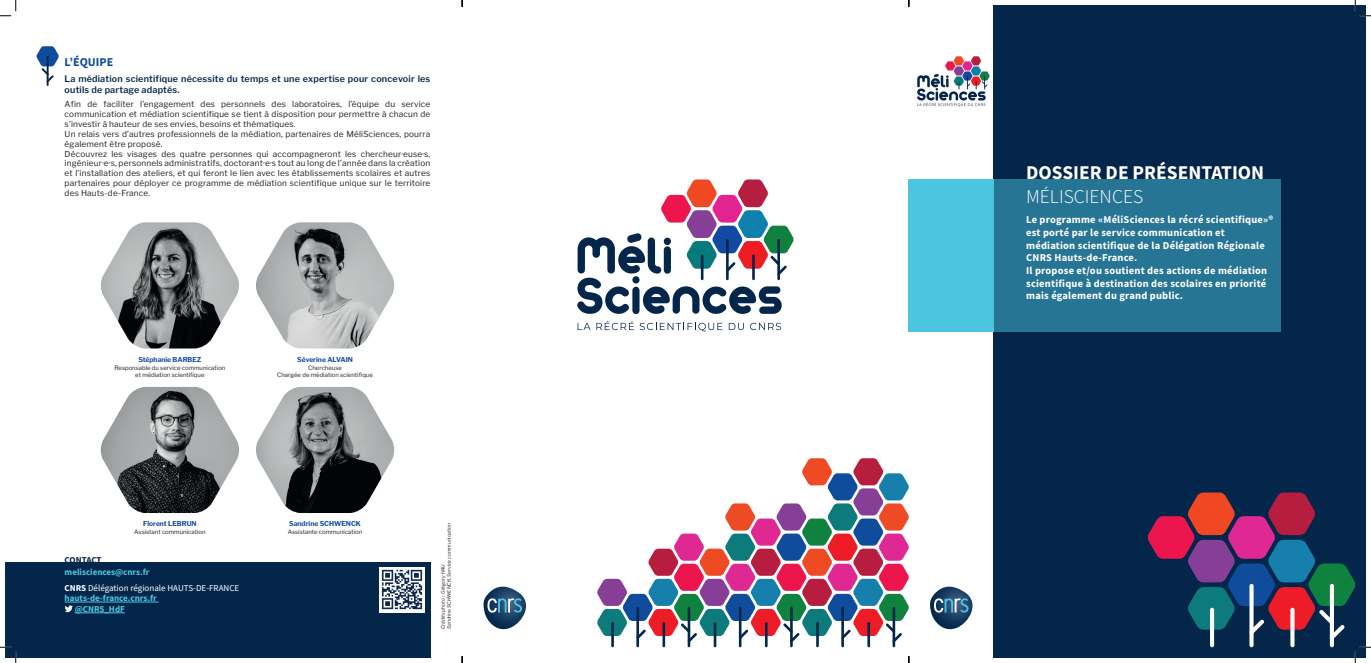
<style>
.page{position:relative;width:1371px;height:663px;background:#fff}
.page>*{position:absolute;margin:0;border:0;box-sizing:border-box;transform-origin:0 0}
.t1{font:700 19.5px "Source Sans Pro";color:#fff}
.t2{font:300 19.5px "Source Sans Pro";color:#fff}
.t3{font:700 12px "Source Sans Pro";color:#0f4c9c}
.t4{font:700 10.5px/12.6px "Source Sans Pro";letter-spacing:.02em;color:#fff}
.t5{font:600 9px/10.8px "Libre Franklin";letter-spacing:.02em;color:#04264b}
.t6{font:9px/15.1px "Source Sans Pro";color:#fff}
.t7{font:700 9px/10.8px "Source Sans Pro";color:#4cc6e0}
.t8{font:700 9px "Source Sans Pro";letter-spacing:-.01em;color:#04264b}
.t9{font:8.25px/9.9px "Libre Franklin";letter-spacing:.02em;color:#231f20}
.t10{font:700 6.75px "Libre Franklin";color:#0f4c9c}
.t11{font:6px/7.2px "Libre Franklin";color:#231f20;text-align:center}
.t12{font:italic 4.88px/5.8px "Libre Franklin";color:#231f20}
.s1{font-weight:700;color:#4cc6e0}
.s2{font-weight:700}
</style>
<div class="page">
<div style="left:5px;top:562px;width:425px;height:96px;background:#04264b"></div>
<hr style="left:65px;top:602px;width:93px;height:1px;background:#4cc6e0">
<hr style="left:75px;top:613px;width:50px;height:1px;background:#4cc6e0">
<svg style="left:65px;top:605px;width:8px;height:7px"></svg>
<img style="left:917px;top:56px;width:73px;height:51px">
<div style="left:994px;top:5px;width:372px;height:653px;background:#04264b"></div>
<svg style="left:930px;top:587px;width:42px;height:42px"></svg>
<div style="left:909px;top:179px;width:372px;height:152px;background:#277595"></div>
<svg style="left:578px;top:321px;width:56px;height:9px"></svg>
<svg style="left:640px;top:323px;width:82px;height:8px"></svg>
<svg style="left:729px;top:323px;width:15px;height:7px"></svg>
<svg style="left:750px;top:323px;width:31px;height:7px"></svg>
<svg style="left:577px;top:179px;width:217px;height:135px"></svg>
<div style="left:909px;top:179px;width:85px;height:152px;background:#4cc6e0"></div>
<svg style="left:1249px;top:584px;width:4px;height:63px"></svg>
<svg style="left:1290px;top:608px;width:4px;height:39px"></svg>
<hr style="left:1330px;top:584px;width:4px;height:63px;background:#fff;border-radius:2px">
<hr style="left:1210px;top:608px;width:4px;height:39px;background:#fff;border-radius:2px">
<svg style="left:1147px;top:492px;width:208px;height:147px"></svg>
<hr style="left:636px;top:607px;width:3px;height:40px;background:#04264b">
<hr style="left:662px;top:622px;width:3px;height:25px;background:#04264b">
<hr style="left:688px;top:607px;width:2px;height:40px;background:#04264b">
<hr style="left:611px;top:622px;width:3px;height:25px;background:#04264b">
<hr style="left:841px;top:607px;width:3px;height:40px;background:#04264b">
<hr style="left:867px;top:622px;width:3px;height:25px;background:#04264b">
<hr style="left:892px;top:607px;width:3px;height:40px;background:#04264b">
<hr style="left:816px;top:622px;width:3px;height:25px;background:#04264b">
<hr style="left:739px;top:607px;width:2px;height:40px;background:#04264b">
<hr style="left:765px;top:622px;width:3px;height:25px;background:#04264b">
<hr style="left:790px;top:607px;width:3px;height:40px;background:#04264b">
<hr style="left:714px;top:622px;width:2px;height:25px;background:#04264b">
<svg style="left:597px;top:458px;width:312px;height:184px"></svg>
<svg style="left:483px;top:587px;width:43px;height:42px"></svg>
<hr style="left:47px;top:56px;width:2px;height:30px;background:#04264b">
<svg style="left:36px;top:46px;width:23px;height:36px"></svg>
<img style="left:101px;top:222px;width:138px;height:126px">
<img style="left:101px;top:387px;width:138px;height:126px">
<img style="left:256px;top:222px;width:138px;height:126px">
<img style="left:256px;top:387px;width:138px;height:126px">
<img style="left:380px;top:567px;width:44px;height:45px">
<svg style="left:0;top:0;width:17px;height:17px"></svg>
<svg style="left:0;top:647px;width:17px;height:16px"></svg>
<svg style="left:1355px;top:0;width:16px;height:17px"></svg>
<svg style="left:1355px;top:647px;width:16px;height:16px"></svg>
<svg style="left:908px;top:0;width:2px;height:7px"></svg>
<svg style="left:908px;top:656px;width:2px;height:7px"></svg>
<h2 class="t3" style="left:65px;top:54px;width:50px">L’ÉQUIPE</h2>
<p class="t5" style="left:65px;top:73px;width:367px">La médiation scientifique nécessite du temps et une expertise pour concevoir les outils de partage adaptés.</p>
<p class="t9" style="left:65px;top:99px;width:367px">Afin de faciliter l’engagement des personnels des laboratoires, l’équipe du service communication et médiation scientifique se tient à disposition pour permettre à chacun de s’investir à hauteur de ses envies, besoins et thématiques.<br>Un relais vers d’autres professionnels de la médiation, partenaires de MéliSciences, pourra également être proposé.<br>Découvrez les visages des quatre personnes qui accompagneront les chercheur·euse·s, ingénieur·e·s, personnels administratifs, doctorant·e·s tout au long de l’année dans la création et l’installation des ateliers, et qui feront le lien avec les établissements scolaires et autres partenaires pour déployer ce programme de médiation scientifique unique sur le territoire des Hauts-de-France.</p>
<p class="t10" style="left:138px;top:355px;width:65px">Stéphanie BARBEZ</p>
<p class="t11" style="left:114px;top:364px;width:113px">Responsable du service communication et médiation scientifique</p>
<p class="t10" style="left:297px;top:355px;width:57px">Séverine ALVAIN</p>
<p class="t11" style="left:277px;top:364px;width:97px">Chercheuse<br>Chargée de médiation scientifique</p>
<p class="t10" style="left:143px;top:520px;width:55px">Florent LEBRUN</p>
<p class="t11" style="left:134px;top:529px;width:73px">Assistant communication</p>
<p class="t8" style="left:65px;top:553px;width:38px">CONTACT</p>
<p class="t6" style="left:65px;top:565px;width:176px"><span class="s1">melisciences@cnrs.fr<br></span><span class="s2">CNRS</span> Délégation régionale HAUTS-DE-FRANCE</p>
<p class="t7" style="left:75px;top:593px;width:83px;text-indent:-10px">hauts-de-france.cnrs.fr @CNRS_HdF</p>
<p class="t10" style="left:289px;top:520px;width:73px">Sandrine SCHWENCK</p>
<p class="t11" style="left:288px;top:529px;width:76px">Assistante communication</p>
<p class="t12" style="left:440px;top:629px;width:107px;rotate:-90deg">Crédits photo : Grégory HAU<br>Sandrine SCHWENCK, Service communication</p>
<h1 class="t1" style="left:1026px;top:160px;width:240px">DOSSIER DE PRÉSENTATION</h1>
<h1 class="t2" style="left:1026px;top:184px;width:119px">MÉLISCIENCES</h1>
<p class="t4" style="left:1026px;top:214px;width:249px">Le programme «MéliSciences la récré scientifique»® est porté par le service communication et médiation scientifique de la Délégation Régionale CNRS Hauts-de-France.<br>Il propose et/ou soutient des actions de médiation scientifique à destination des scolaires en priorité mais également du grand public.</p>
</div>
